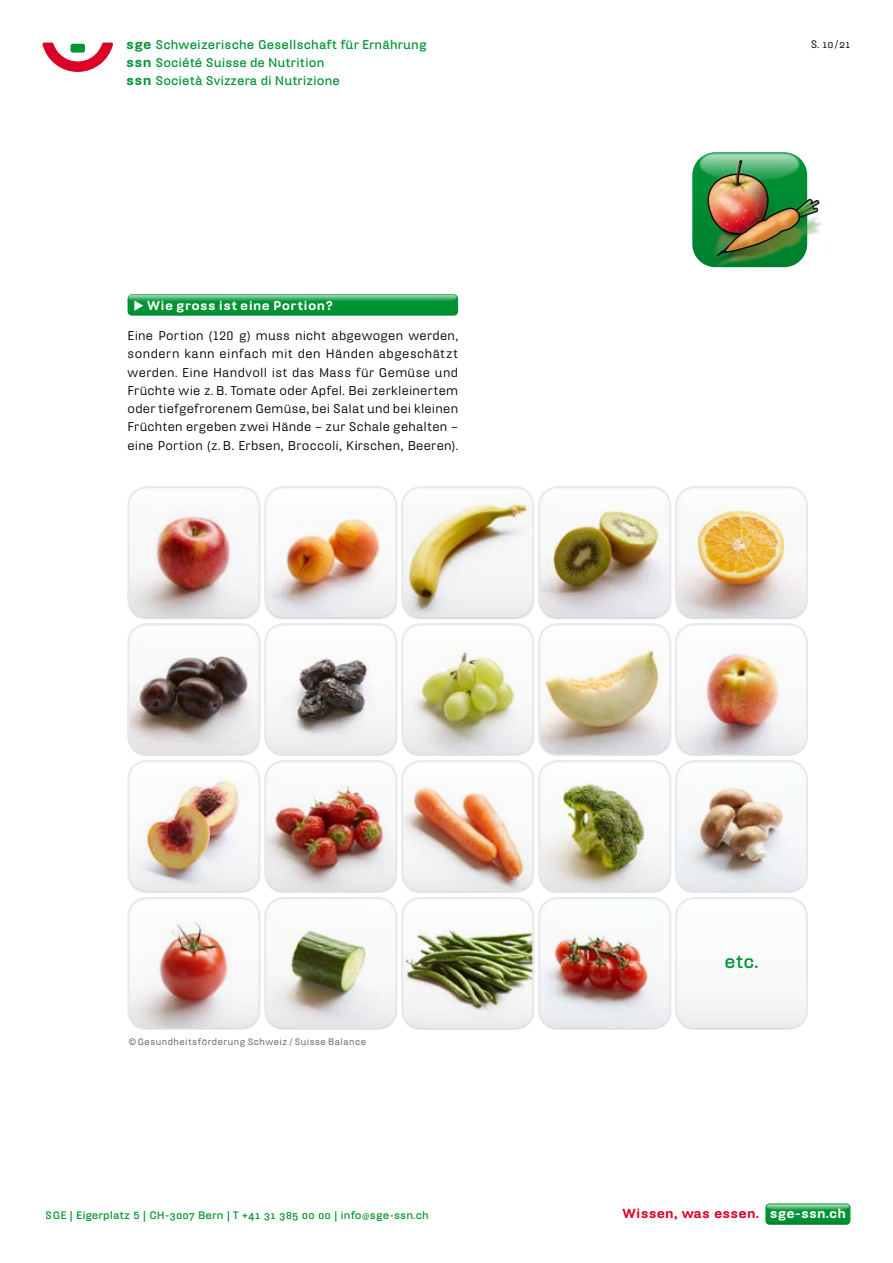
<style>
.page{position:relative;width:893px;height:1263px;background:#fff}
.page>*{position:absolute;margin:0;border:0;box-sizing:border-box;transform-origin:0 0}
.t1{font:700 18px "Hydra Text";color:#009435}
.t2{font:900 12.75px "Hydra Text";letter-spacing:.01em;color:#db0027}
.t3{font:12.3px/18.3px "Hydra Text";letter-spacing:.02em;color:#000;text-align:justify}
.t4{font:700 12.3px/18px "Hydra Text";letter-spacing:.005em;color:#009435}
.t5{font:900 12.3px "Hydra Text";letter-spacing:.03em;color:#fff}
.t6{font:700 10.5px "Hydra Text";letter-spacing:.01em;color:#009435}
.t7{font:10.5px "Hydra Text Regular Expert";color:#000}
.t8{font:9px "Hydra Text";letter-spacing:.05em;color:#58585a}
.s1{font-weight:900;font-size:13.05px}
.s2{font-family:"Hydra Text"}
.s3{font-family:"Arial"}
.s4{font-family:"Hydra Text Bold Expert";font-weight:400}
.s5{font-weight:400}
.s6{color:#fff}
</style>
<div class="page">
<svg style="left:43px;top:43px;width:70px;height:29px"></svg>
<svg style="left:765px;top:1203px;width:85px;height:22px;background:#249f4f"></svg>
<svg style="left:128px;top:294px;width:330px;height:22px;background:#0b963c"></svg>
<img style="left:129px;top:295px;width:328px;height:6px">
<img style="left:128px;top:624px;width:132px;height:132px">
<img style="left:128px;top:761px;width:132px;height:132px">
<img style="left:267px;top:489px;width:130px;height:130px">
<img style="left:267px;top:625px;width:130px;height:131px">
<img style="left:267px;top:761px;width:130px;height:131px">
<img style="left:267px;top:898px;width:130px;height:130px">
<img style="left:404px;top:489px;width:130px;height:130px">
<img style="left:404px;top:626px;width:130px;height:130px">
<img style="left:404px;top:762px;width:130px;height:129px">
<img style="left:404px;top:898px;width:130px;height:129px">
<img style="left:541px;top:489px;width:130px;height:130px">
<img style="left:541px;top:626px;width:130px;height:130px">
<img style="left:541px;top:762px;width:130px;height:129px">
<img style="left:541px;top:898px;width:130px;height:129px">
<img style="left:678px;top:489px;width:130px;height:130px">
<img style="left:678px;top:626px;width:130px;height:130px">
<img style="left:678px;top:763px;width:130px;height:130px">
<img style="left:678px;top:900px;width:130px;height:127px">
<img style="left:128px;top:489px;width:132px;height:130px">
<div style="left:128px;top:486px;width:132px;height:133px;border:2px solid #f0f0f1;border-radius:19px"></div>
<div style="left:128px;top:623px;width:132px;height:133px;border:2px solid #f0f0f1;border-radius:19px"></div>
<div style="left:128px;top:760px;width:132px;height:133px;border:2px solid #f0f0f1;border-radius:19px"></div>
<img style="left:128px;top:898px;width:132px;height:131px">
<div style="left:128px;top:897px;width:132px;height:133px;border:2px solid #f0f0f1;border-radius:19px"></div>
<div style="left:264px;top:486px;width:133px;height:133px;border:2px solid #f0f0f1;border-radius:19px"></div>
<div style="left:264px;top:623px;width:133px;height:133px;border:2px solid #f0f0f1;border-radius:19px"></div>
<div style="left:264px;top:760px;width:133px;height:133px;border:2px solid #f0f0f1;border-radius:19px"></div>
<div style="left:264px;top:897px;width:133px;height:133px;border:2px solid #f0f0f1;border-radius:19px"></div>
<div style="left:401px;top:486px;width:133px;height:133px;border:2px solid #f0f0f1;border-radius:19px"></div>
<div style="left:401px;top:623px;width:133px;height:133px;border:2px solid #f0f0f1;border-radius:19px"></div>
<div style="left:401px;top:760px;width:133px;height:133px;border:2px solid #f0f0f1;border-radius:19px"></div>
<div style="left:401px;top:897px;width:133px;height:133px;border:2px solid #f0f0f1;border-radius:19px"></div>
<div style="left:538px;top:486px;width:133px;height:133px;border:2px solid #f0f0f1;border-radius:19px"></div>
<div style="left:538px;top:623px;width:133px;height:133px;border:2px solid #f0f0f1;border-radius:19px"></div>
<div style="left:538px;top:760px;width:133px;height:133px;border:2px solid #f0f0f1;border-radius:19px"></div>
<div style="left:538px;top:897px;width:133px;height:133px;border:2px solid #f0f0f1;border-radius:19px"></div>
<div style="left:675px;top:486px;width:133px;height:133px;border:2px solid #f0f0f1;border-radius:19px"></div>
<div style="left:675px;top:623px;width:133px;height:133px;border:2px solid #f0f0f1;border-radius:19px"></div>
<div style="left:675px;top:760px;width:133px;height:133px;border:2px solid #f0f0f1;border-radius:19px"></div>
<div style="left:675px;top:897px;width:133px;height:133px;border:2px solid #f0f0f1;border-radius:19px"></div>
<img style="left:692px;top:152px;width:127px;height:115px">
<p class="t4" style="left:126px;top:35px;width:302px"><span class="s1">sge</span> Schweizerische Gesellschaft für Ernährung <span class="s1">ssn</span> Société Suisse de Nutrition<br><span class="s1">ssn</span> Società Svizzera di Nutrizione</p>
<p class="t5" style="left:134px;top:297px;width:201px">◆ Wie gross ist eine Portion?</p>
<p class="t3" style="left:128px;top:326px;width:332px">Eine Portion (120 g) muss nicht abgewogen werden, sondern kann einfach mit den Händen abgeschätzt werden. Eine Handvoll ist das Mass für Gemüse und Früchte wie z. B. Tomate oder Apfel. Bei zerkleinertem oder tiefgefrorenem Gemüse, bei Salat und bei kleinen Früchten ergeben zwei Hände – zur Schale gehalten – eine Portion (z. B. Erbsen, Broccoli, Kirschen, Beeren).</p>
<p class="t7" style="left:810px;top:38px;width:41px"><span class="s2">S.</span> 10 <span class="s2">/</span> 21</p>
<p class="t8" style="left:129px;top:1035px;width:239px"><span class="s3">©</span> Gesundheitsförderung Schweiz / Suisse Balance</p>
<p class="t6" style="left:46px;top:1208px;width:385px">SGE | Eigerplatz 5 | CH-<span class="s4">3007</span> Bern | T +<span class="s4">41 31 385 00 00</span> | info<span class="s5">@</span>sge-ssn.ch</p>
<h1 class="t1" style="left:725px;top:950px;width:35px">etc.</h1>
<p class="t2" style="left:623px;top:1205px;width:225px">Wissen, was essen. <span class="s6">sge-ssn.ch</span></p>
</div>
